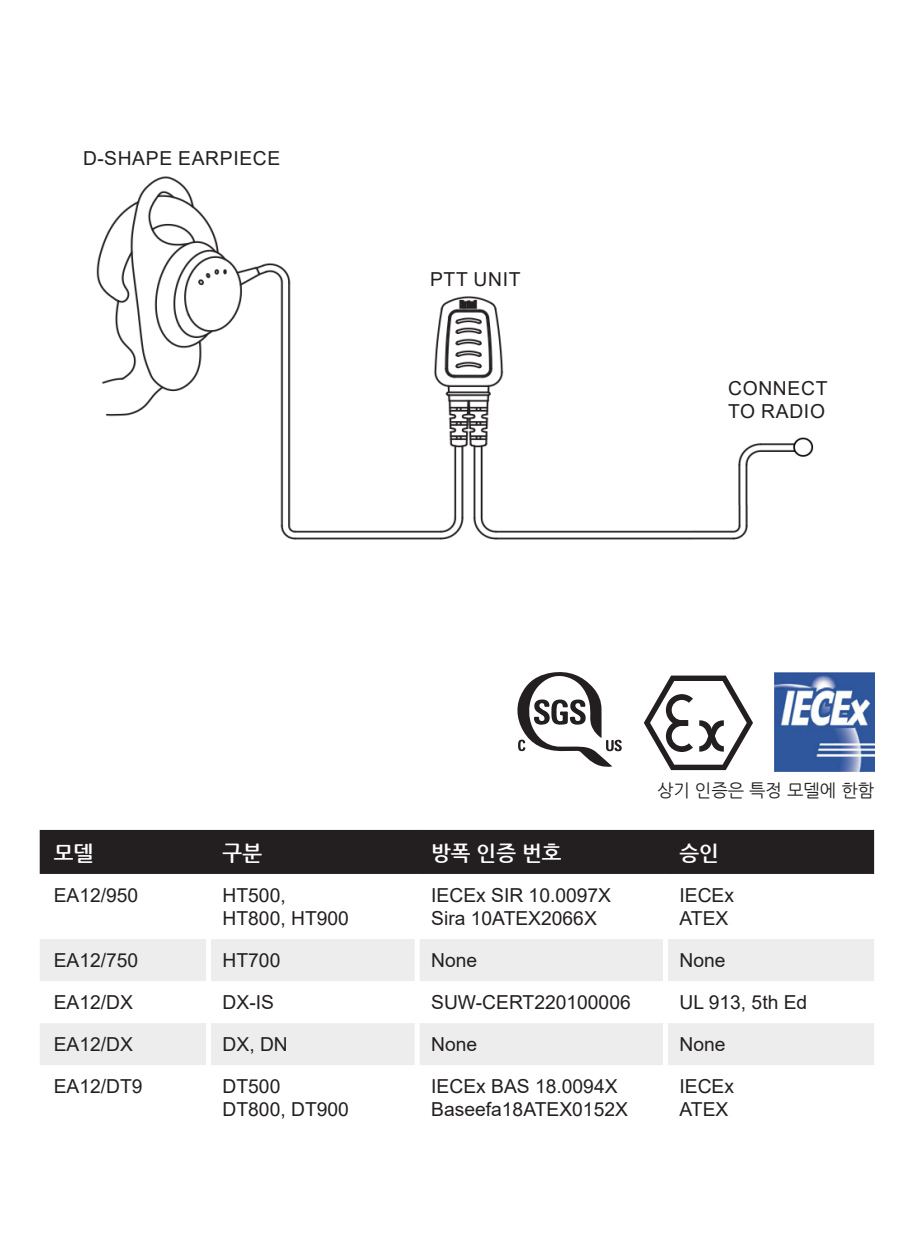
<style>
.page{position:relative;width:914px;height:1240px;background:#fff}
.page>*{position:absolute;margin:0;border:0;box-sizing:border-box;transform-origin:0 0}
.t1{font:700 21px "Nanum Gothic";color:#fff}
.t2{font:19.25px "Arial";color:#231f20}
.t3{font:19.25px/23.1px "Arial";letter-spacing:.035em;color:#231f20}
.t4{font:17.5px "Nanum Gothic";color:#231f20}
</style>
<div class="page">
<img style="left:96px;top:176px;width:718px;height:364px">
<img style="left:774px;top:672px;width:99px;height:99px">
<svg style="left:643px;top:675px;width:109px;height:95px"></svg>
<div style="left:40px;top:830px;width:833px;height:44px;background:#231f20"></div>
<svg style="left:40px;top:939px;width:833px;height:126px;fill:#ededee"></svg>
<div style="left:206px;top:939px;width:5px;height:42px;background:#fff"></div>
<div style="left:414px;top:939px;width:5px;height:42px;background:#fff"></div>
<div style="left:662px;top:939px;width:5px;height:42px;background:#fff"></div>
<div style="left:206px;top:981px;width:5px;height:42px;background:#fff"></div>
<div style="left:414px;top:981px;width:5px;height:42px;background:#fff"></div>
<div style="left:662px;top:981px;width:5px;height:42px;background:#fff"></div>
<div style="left:206px;top:1023px;width:5px;height:42px;background:#fff"></div>
<div style="left:414px;top:1023px;width:5px;height:42px;background:#fff"></div>
<div style="left:662px;top:1023px;width:5px;height:42px;background:#fff"></div>
<svg style="left:517px;top:672px;width:104px;height:95px"></svg>
<p class="t3" style="left:83px;top:146px;width:199px">D-SHAPE EARPIECE</p>
<p class="t2" style="left:430px;top:266px;width:92px">PTT UNIT</p>
<p class="t3" style="left:727px;top:376px;width:101px">CONNECT<br>TO RADIO</p>
<p class="t4" style="left:656px;top:782px;width:218px">상기 인증은 특정 모델에 한함</p>
<p class="t1" style="left:54px;top:843px;width:41px">모델</p>
<p class="t1" style="left:222px;top:843px;width:41px">구분</p>
<p class="t1" style="left:431px;top:843px;width:132px">방폭 인증 번호</p>
<p class="t1" style="left:679px;top:843px;width:41px">승인</p>
<p class="t2" style="left:54px;top:882px;width:86px">EA12/950</p>
<p class="t2" style="left:222px;top:882px;width:65px">HT500,</p>
<p class="t2" style="left:222px;top:905px;width:128px">HT800, HT900</p>
<p class="t2" style="left:431px;top:882px;width:181px">IECEx SIR 10.0097X</p>
<p class="t2" style="left:431px;top:905px;width:167px">Sira 10ATEX2066X</p>
<p class="t2" style="left:679px;top:882px;width:56px">IECEx</p>
<p class="t2" style="left:679px;top:905px;width:50px">ATEX</p>
<p class="t2" style="left:54px;top:947px;width:86px">EA12/750</p>
<p class="t2" style="left:222px;top:947px;width:59px">HT700</p>
<p class="t2" style="left:431px;top:947px;width:48px">None</p>
<p class="t2" style="left:679px;top:947px;width:48px">None</p>
<p class="t2" style="left:54px;top:989px;width:81px">EA12/DX</p>
<p class="t2" style="left:222px;top:989px;width:53px">DX-IS</p>
<p class="t2" style="left:431px;top:989px;width:201px">SUW-CERT220100006</p>
<p class="t2" style="left:679px;top:989px;width:129px">UL 913, 5th Ed</p>
<p class="t2" style="left:54px;top:1031px;width:81px">EA12/DX</p>
<p class="t2" style="left:222px;top:1031px;width:67px">DX, DN</p>
<p class="t2" style="left:431px;top:1031px;width:48px">None</p>
<p class="t2" style="left:679px;top:1031px;width:48px">None</p>
<p class="t2" style="left:54px;top:1073px;width:90px">EA12/DT9</p>
<p class="t2" style="left:222px;top:1073px;width:59px">DT500</p>
<p class="t2" style="left:222px;top:1096px;width:128px">DT800, DT900</p>
<p class="t2" style="left:431px;top:1073px;width:188px">IECEx BAS 18.0094X</p>
<p class="t2" style="left:431px;top:1096px;width:198px">Baseefa18ATEX0152X</p>
<p class="t2" style="left:679px;top:1073px;width:56px">IECEx</p>
<p class="t2" style="left:679px;top:1096px;width:50px">ATEX</p>
</div>
